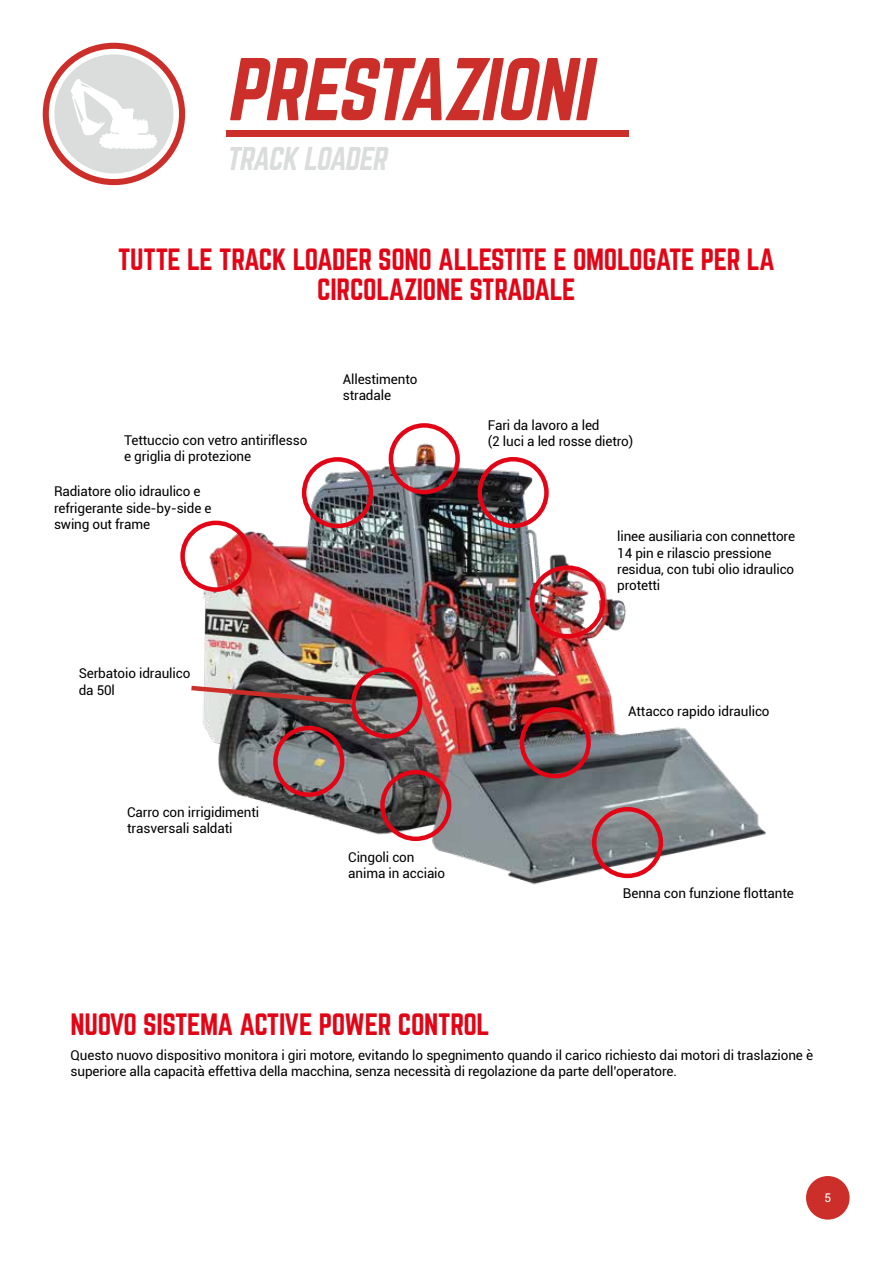
<style>
.page{position:relative;width:893px;height:1263px;background:#fff}
.page>*{position:absolute;margin:0;border:0;box-sizing:border-box;transform-origin:0 0}
.t1{font:italic 77.85px "Norwester";color:#cc2f29}
.t2{font:italic 28.8px "Norwester";color:#dbdcdc}
.t3{font:27px "Norwester";letter-spacing:-.01em;color:#e30516}
.t4{font:26.85px/29.1px "Norwester";letter-spacing:-.01em;color:#e30516;text-align:center}
.t5{font:13.5px/16.2px "Roboto";letter-spacing:-.01em;color:#000}
.t6{font:12px "Roboto";color:#fff}
</style>
<div class="page">
<img style="left:180px;top:423px;width:586px;height:462px">
<div style="left:226px;top:130px;width:403px;height:7px;background:#cc2f29"></div>
<div style="left:43px;top:43px;width:142px;height:142px;background:#cc2f29;border-radius:50%"></div>
<div style="left:49px;top:49px;width:130px;height:130px;background:#fff;border-radius:50%"></div>
<div style="left:54px;top:54px;width:119px;height:119px;background:#dbdcdc;border-radius:50%"></div>
<svg style="left:71px;top:79px;width:86px;height:70px"></svg>
<div style="left:477px;top:457px;width:72px;height:71px;border:4px solid #e30516;border-radius:50%"></div>
<div style="left:302px;top:457px;width:71px;height:71px;border:4px solid #e30516;border-radius:50%"></div>
<div style="left:530px;top:565px;width:75px;height:74px;border:4px solid #e30516;border-radius:50%"></div>
<div style="left:520px;top:707px;width:71px;height:71px;border:4px solid #e30516;border-radius:50%"></div>
<div style="left:380px;top:770px;width:71px;height:71px;border:4px solid #e30516;border-radius:50%"></div>
<div style="left:273px;top:726px;width:71px;height:71px;border:4px solid #e30516;border-radius:50%"></div>
<div style="left:351px;top:667px;width:71px;height:71px;border:4px solid #e30516;border-radius:50%"></div>
<div style="left:180px;top:521px;width:72px;height:71px;border:4px solid #e30516;border-radius:50%"></div>
<div style="left:592px;top:807px;width:71px;height:71px;border:4px solid #e30516;border-radius:50%"></div>
<div style="left:389px;top:423px;width:71px;height:71px;border:4px solid #e30516;border-radius:50%"></div>
<svg style="left:187px;top:683px;width:170px;height:24px;background:#856564"></svg>
<div style="left:806px;top:1176px;width:44px;height:43px;background:#cc2f29;border-radius:50%"></div>
<h1 class="t1" style="left:226px;top:52px;width:380px">PRESTAZIONI</h1>
<h2 class="t2" style="left:226px;top:145px;width:167px">TRACK LOADER</h2>
<h3 class="t4" style="left:118px;top:246px;width:658px">TUTTE LE TRACK LOADER SONO ALLESTITE E OMOLOGATE PER LA<br>CIRCOLAZIONE STRADALE</h3>
<p class="t5" style="left:124px;top:431px;width:185px">Tettuccio con vetro antiriflesso e griglia di protezione</p>
<p class="t5" style="left:54px;top:483px;width:159px">Radiatore olio idraulico e refrigerante side-by-side e swing out frame</p>
<p class="t5" style="left:343px;top:370px;width:76px">Allestimento stradale</p>
<p class="t5" style="left:79px;top:665px;width:113px">Serbatoio idraulico da 50l</p>
<p class="t5" style="left:127px;top:804px;width:133px">Carro con irrigidimenti trasversali saldati</p>
<p class="t5" style="left:348px;top:849px;width:98px">Cingoli con anima in acciaio</p>
<p class="t5" style="left:488px;top:416px;width:147px">Fari da lavoro a led<br>(2 luci a led rosse dietro)</p>
<p class="t5" style="left:617px;top:528px;width:179px">linee ausiliaria con connettore<br>14 pin e rilascio pressione residua, con tubi olio idraulico protetti</p>
<p class="t5" style="left:628px;top:703px;width:143px">Attacco rapido idraulico</p>
<p class="t5" style="left:623px;top:884px;width:172px">Benna con funzione flottante</p>
<h3 class="t3" style="left:71px;top:1011px;width:421px">NUOVO SISTEMA ACTIVE POWER CONTROL</h3>
<p class="t5" style="left:71px;top:1047px;width:744px">Questo nuovo dispositivo monitora i giri motore, evitando lo spegnimento quando il carico richiesto dai motori di traslazione è superiore alla capacità effettiva della macchina, senza necessità di regolazione da parte dell’operatore.</p>
<p class="t6" style="left:824px;top:1190px;width:8px">5</p>
</div>
